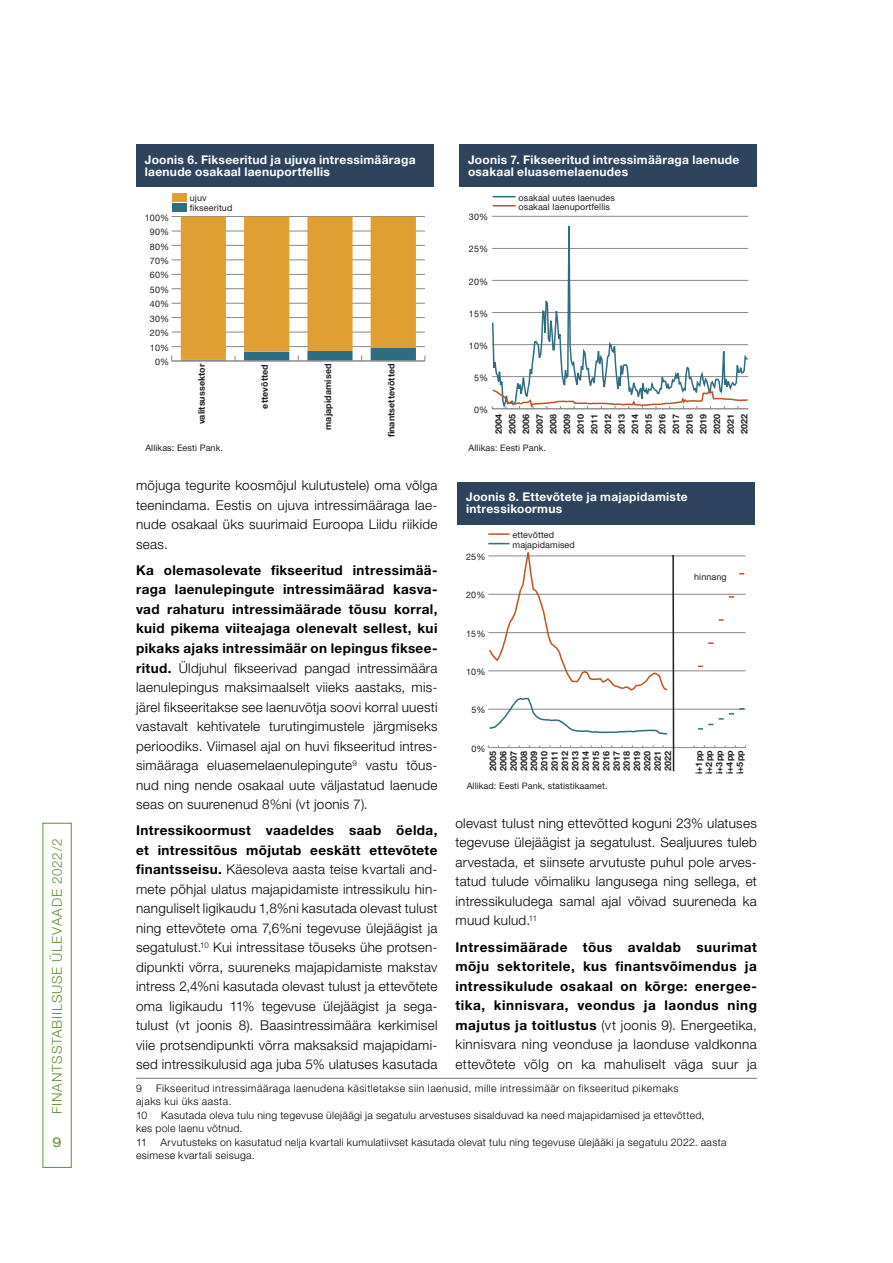
<style>
.page{position:relative;width:893px;height:1263px;background:#fff}
.page>*{position:absolute;margin:0;border:0;box-sizing:border-box;transform-origin:0 0}
.t1{font:300 13.5px/19.5px "Helvetica Neue LT Std";letter-spacing:.02em;color:#000;text-align:justify}
.t2{font:700 13.5px/19.5px "Helvetica Neue LT Std";letter-spacing:.04em;color:#000;text-align:justify}
.t3{font:300 13.5px "Helvetica Neue LT Std";letter-spacing:.055em;color:#609030}
.t4{font:expanded 13.5px "Helvetica Neue LT Std";color:#609030}
.t5{font:700 12px/12px "Helvetica Neue LT Std";letter-spacing:.02em;color:#fff}
.Footnote{font:300 10.5px/13.5px "Helvetica Neue LT Std";letter-spacing:.03em;color:#000}
.t6{font:700 9px/10.4px "Helvetica Neue LT Std";letter-spacing:.005em;color:#1f1e21;text-align:justify}
.t7{font:9px/9.8px "Helvetica Neue LT Std";letter-spacing:.01em;color:#1f1e21}
.s1{font-weight:700}
.s2{font-weight:300}
</style>
<div class="page">
<div style="left:43px;top:823px;width:29px;height:345px;border:1px solid #609030"></div>
<hr style="left:136px;top:1078px;width:621px;height:1px;background:#757674">
<div style="left:136px;top:145px;width:298px;height:42px;background:#2d445e"></div>
<hr style="left:172px;top:216px;width:253px;height:1px;background:#87888a">
<hr style="left:172px;top:231px;width:253px;height:1px;background:#87888a">
<hr style="left:172px;top:245px;width:253px;height:1px;background:#87888a">
<hr style="left:172px;top:260px;width:253px;height:1px;background:#87888a">
<hr style="left:172px;top:274px;width:253px;height:1px;background:#87888a">
<hr style="left:172px;top:288px;width:253px;height:1px;background:#87888a">
<hr style="left:172px;top:303px;width:253px;height:1px;background:#87888a">
<hr style="left:172px;top:317px;width:253px;height:1px;background:#87888a">
<hr style="left:172px;top:332px;width:253px;height:1px;background:#87888a">
<hr style="left:172px;top:346px;width:253px;height:1px;background:#87888a">
<hr style="left:172px;top:361px;width:253px;height:1px;background:#87888a">
<svg style="left:181px;top:216px;width:235px;height:145px"></svg>
<div style="left:172px;top:193px;width:14px;height:8px;background:#e09f33"></div>
<div style="left:172px;top:203px;width:14px;height:8px;background:#2f6d82"></div>
<div style="left:459px;top:145px;width:298px;height:42px;background:#2d445e"></div>
<svg style="left:491px;top:144px;width:258px;height:245px"></svg>
<svg style="left:491px;top:389px;width:258px;height:21px"></svg>
<svg style="left:493px;top:196px;width:23px;height:1px"></svg>
<svg style="left:493px;top:205px;width:23px;height:1px"></svg>
<div style="left:457px;top:482px;width:298px;height:43px;background:#2d445e"></div>
<hr style="left:488px;top:747px;width:258px;height:1px;background:#87888a">
<hr style="left:488px;top:533px;width:22px;height:2px;background:#bf5221">
<svg style="left:488px;top:543px;width:258px;height:193px"></svg>
<hr style="left:672px;top:555px;width:2px;height:216px;background:#1f1e21">
<p class="t3" style="left:49px;top:1114px;width:276px;rotate:-90deg">FINANTSSTABIILSUSE ÜLEVAADE 2022/2</p>
<p class="t4" style="left:53px;top:1134px;width:11px">9</p>
<p class="t5" style="left:145px;top:153px;width:272px">Joonis 6. Fikseeritud ja ujuva intressimääraga laenude osakaal laenuportfellis</p>
<p class="t7" style="left:145px;top:212px;width:26px">100%</p>
<p class="t7" style="left:150px;top:227px;width:21px">90%</p>
<p class="t7" style="left:150px;top:241px;width:21px">80%</p>
<p class="t7" style="left:150px;top:256px;width:21px">70%</p>
<p class="t7" style="left:150px;top:270px;width:21px">60%</p>
<p class="t7" style="left:150px;top:285px;width:21px">50%</p>
<p class="t7" style="left:150px;top:299px;width:21px">40%</p>
<p class="t7" style="left:150px;top:314px;width:21px">30%</p>
<p class="t7" style="left:150px;top:328px;width:21px">20%</p>
<p class="t7" style="left:150px;top:342px;width:21px">10%</p>
<p class="t7" style="left:155px;top:357px;width:16px">0%</p>
<p class="t7" style="left:190px;top:193px;width:44px">ujuv fikseeritud</p>
<p class="t6" style="left:196px;top:424px;width:62px;rotate:-90deg">valitsussektor</p>
<p class="t6" style="left:259px;top:409px;width:46px;rotate:-90deg">ettevõtted</p>
<p class="t6" style="left:323px;top:430px;width:68px;rotate:-90deg">majapidamised</p>
<p class="t6" style="left:386px;top:437px;width:76px;rotate:-90deg">finantsettevõtted</p>
<p class="t7" style="left:145px;top:443px;width:79px">Allikas: Eesti Pank.</p>
<p class="t5" style="left:468px;top:153px;width:273px">Joonis 7. Fikseeritud intressimääraga laenude osakaal eluasemelaenudes</p>
<p class="t7" style="left:469px;top:212px;width:21px">30%</p>
<p class="t7" style="left:469px;top:244px;width:21px">25%</p>
<p class="t7" style="left:469px;top:276px;width:21px">20%</p>
<p class="t7" style="left:469px;top:308px;width:21px">15%</p>
<p class="t7" style="left:469px;top:340px;width:21px">10%</p>
<p class="t7" style="left:474px;top:372px;width:16px">5%</p>
<p class="t7" style="left:518px;top:193px;width:98px;line-height:9.1px">osakaal uutes laenudes osakaal laenuportfellis</p>
<p class="t7" style="left:474px;top:405px;width:16px">0%</p>
<p class="t6" style="left:492px;top:434px;width:22px;line-height:13.6px;rotate:-90deg">2004<br>2005<br>2006<br>2007<br>2008<br>2009<br>2010<br>2011<br>2012<br>2013<br>2014<br>2015<br>2016<br>2017<br>2018<br>2019<br>2020<br>2021<br>2022</p>
<p class="t7" style="left:469px;top:443px;width:79px">Allikas: Eesti Pank.</p>
<p class="t1" style="left:136px;top:475px;width:303px">mõjuga tegurite koosmõjul kulutustele) oma võlga teenindama. Eestis on ujuva intressimääraga lae&shy;nude osakaal üks suurimaid Euroopa Liidu riikide seas.</p>
<p class="t1" style="left:136px;top:560px;width:303px"><span class="s1">Ka olemasolevate fikseeritud intressimää&shy;raga laenulepingute intressimäärad kasva&shy;vad rahaturu intressimäärade tõusu korral, kuid pikema viiteajaga olenevalt sellest, kui pikaks ajaks intressimäär on lepingus fiksee&shy;ritud.</span> Üldjuhul fikseerivad pangad intressimäära laenulepingus maksimaalselt viieks aastaks, mis&shy;järel fikseeritakse see laenuvõtja soovi korral uuesti vastavalt kehtivatele turutingimustele järgmiseks perioodiks. Viimasel ajal on huvi fikseeritud intres&shy;simääraga eluasemelaenulepingute<sup>9</sup> vastu tõus&shy;nud ning nende osakaal uute väljastatud laenude seas on suurenenud 8%ni (vt joonis 7).</p>
<p class="t1" style="left:136px;top:820px;width:303px"><span class="s1">Intressikoormust vaadeldes saab öelda, et intressitõus mõjutab eeskätt ettevõtete finantsseisu.</span> Käesoleva aasta teise kvartali and&shy;mete põhjal ulatus majapidamiste intressikulu hin&shy;nanguliselt ligikaudu 1,8%ni kasutada olevast tulust ning ettevõtete oma 7,6%ni tegevuse ülejäägist ja segatulust.<sup>10</sup> Kui intressitase tõuseks ühe protsen&shy;dipunkti võrra, suureneks majapidamiste makstav intress 2,4%ni kasutada olevast tulust ja ettevõtete oma ligikaudu 11% tegevuse ülejäägist ja sega&shy;tulust (vt joonis 8). Baasintressimäära kerkimisel viie protsendipunkti võrra maksaksid majapidami&shy;sed intressikulusid aga juba 5% ulatuses kasutada</p>
<p class="Footnote" style="left:136px;top:1081px;width:7px">9</p>
<p class="t5" style="left:466px;top:491px;width:223px">Joonis 8. Ettevõtete ja majapidamiste intressikoormus</p>
<p class="t7" style="left:512px;top:530px;width:64px">ettevõtted majapidamised</p>
<p class="t7" style="left:466px;top:552px;width:21px">25%</p>
<p class="t7" style="left:694px;top:572px;width:34px">hinnang</p>
<p class="t7" style="left:466px;top:590px;width:21px">20%</p>
<p class="t7" style="left:466px;top:628px;width:21px">15%</p>
<p class="t7" style="left:466px;top:667px;width:21px">10%</p>
<p class="t7" style="left:471px;top:705px;width:16px">5%</p>
<p class="t7" style="left:471px;top:743px;width:16px">0%</p>
<p class="t6" style="left:488px;top:771px;width:22px;rotate:-90deg">2005<br>2006<br>2007<br>2008<br>2009<br>2010<br>2011<br>2012<br>2013<br>2014<br>2015<br>2016<br>2017<br>2018<br>2019<br>2020<br>2021<br>2022</p>
<p class="t6" style="left:693px;top:774px;width:26px;rotate:-90deg">i+1pp i+2pp i+3pp i+4pp i+5pp</p>
<p class="t7" style="left:467px;top:781px;width:142px">Allikad: Eesti Pank, statistikaamet.</p>
<p class="t1" style="left:455px;top:813px;width:303px">olevast tulust ning ettevõtted koguni 23% ulatuses tegevuse ülejäägist ja segatulust. Sealjuures tuleb arvestada, et siinsete arvutuste puhul pole arves&shy;tatud tulude võimaliku langusega ning sellega, et intressikuludega samal ajal võivad suureneda ka muud kulud.<sup>11</sup></p>
<p class="t2" style="left:455px;top:937px;width:303px">Intressimäärade tõus avaldab suurimat mõju sektoritele, kus finantsvõimendus ja intressikulude osakaal on kõrge: energee&shy;tika, kinnisvara, veondus ja laondus ning majutus ja toitlustus <span class="s2">(vt joonis 9). Energeetika, kinnisvara ning veonduse ja laonduse valdkonna ettevõtete võlg on ka mahuliselt väga suur ja</span></p>
<p class="Footnote" style="left:136px;top:1081px;width:544px;text-indent:20px">Fikseeritud intressimääraga laenudena käsitletakse siin laenusid, mille intressimäär on fikseeritud pikemaks ajaks kui üks aasta.</p>
<p class="Footnote" style="left:136px;top:1108px;width:13px">10</p>
<p class="Footnote" style="left:136px;top:1108px;width:570px;text-indent:25px">Kasutada oleva tulu ning tegevuse ülejäägi ja segatulu arvestuses sisalduvad ka need majapidamised ja ettevõtted, kes pole laenu võtnud.</p>
<p class="Footnote" style="left:136px;top:1135px;width:12px">11</p>
<p class="Footnote" style="left:136px;top:1135px;width:592px;text-indent:25px">Arvutusteks on kasutatud nelja kvartali kumulatiivset kasutada olevat tulu ning tegevuse ülejääki ja segatulu 2022. aasta esimese kvartali seisuga.</p>
</div>
